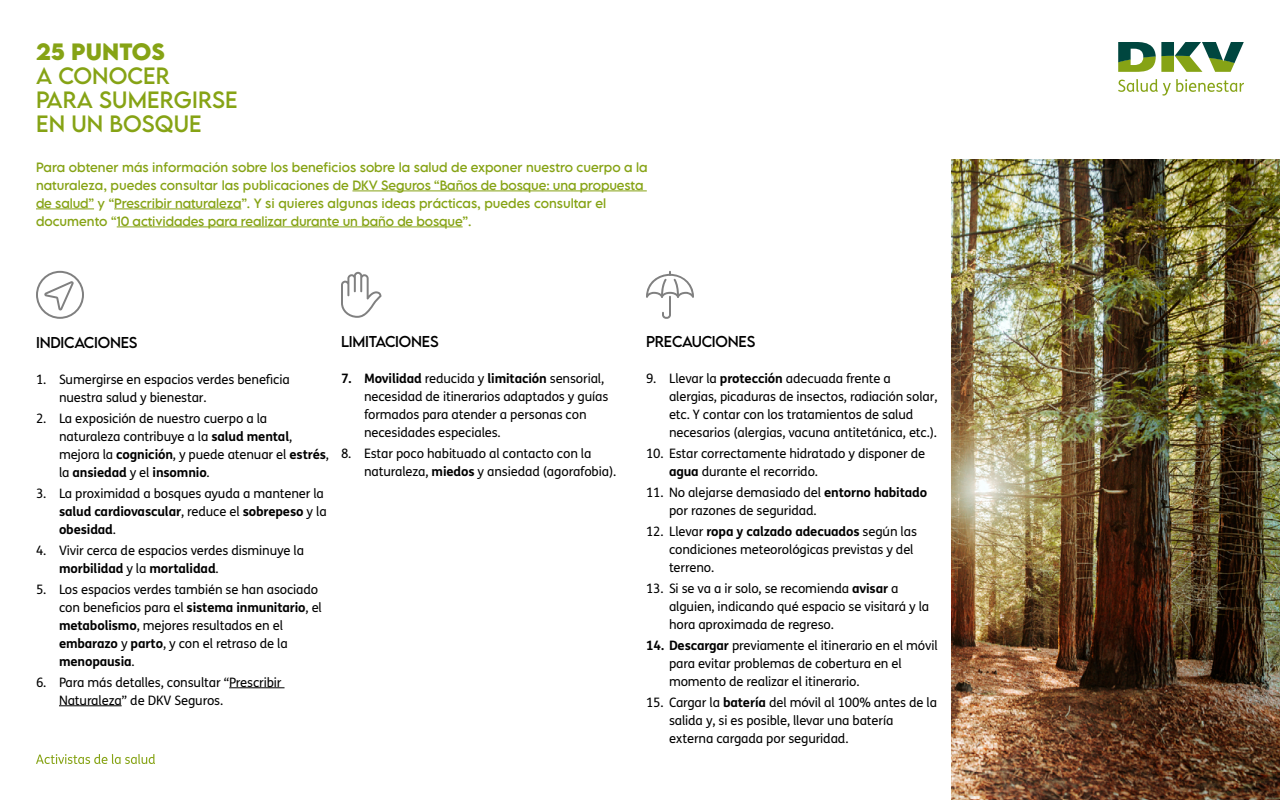
<style>
.page{position:relative;width:1280px;height:800px;background:#fff}
.page>*{position:absolute;margin:0;border:0;box-sizing:border-box;transform-origin:0 0}
.Titolar_01{font:21px/24px "LEMONMILK Pro FTR";letter-spacing:.005em;color:#86a315}
.t1{font:14px "LEMONMILK Pro FTR";letter-spacing:-.015em;color:#000}
.t2{font:13px/18px "FS Me";letter-spacing:-.01em;color:#000}
.t3{font:12px/18px "LEMONMILK Pro FTR";color:#86a315}
.s1{font-weight:700}
</style>
<div class="page">
<svg style="left:1118px;top:42px;width:126px;height:30px"></svg>
<svg style="left:1118px;top:79px;width:126px;height:17px"></svg>
<svg style="left:36px;top:754px;width:119px;height:10px"></svg>
<img style="left:951px;top:159px;width:329px;height:641px">
<hr style="left:352px;top:191px;width:295px;height:1px;background:#86a315">
<hr style="left:36px;top:209px;width:58px;height:1px;background:#86a315">
<hr style="left:114px;top:209px;width:127px;height:1px;background:#86a315">
<hr style="left:117px;top:227px;width:346px;height:1px;background:#86a315">
<hr style="left:229px;top:687px;width:56px;height:1px;background:#000">
<hr style="left:59px;top:705px;width:63px;height:1px;background:#000">
<svg style="left:36px;top:271px;width:48px;height:48px"></svg>
<svg style="left:646px;top:271px;width:48px;height:48px"></svg>
<svg style="left:341px;top:272px;width:40px;height:46px"></svg>
<p class="Titolar_01" style="left:36px;top:40px;width:203px"><span class="s1">25 PUNTOS<br></span>A CONOCER<br>PARA SUMERGIRSE<br>EN UN BOSQUE</p>
<p class="t3" style="left:36px;top:159px;width:613px">Para obtener más información sobre los beneficios sobre la salud de exponer nuestro cuerpo a la naturaleza, puedes consultar las publicaciones de DKV Seguros “Baños de bosque: una propuesta de salud” y “Prescribir naturaleza”. Y si quieres algunas ideas prácticas, puedes consultar el documento “10 actividades para realizar durante un baño de bosque”.</p>
<p class="t1" style="left:36px;top:333px;width:103px">INDICACIONES</p>
<p class="t2" style="left:59px;top:370px;width:232px;text-indent:-23px">1. Sumergirse en espacios verdes beneficia nuestra salud y bienestar.</p>
<p class="t2" style="left:59px;top:409px;width:271px;text-indent:-23px">2. La exposición de nuestro cuerpo a la naturaleza contribuye a la <span class="s1">salud mental</span>, mejora la <span class="s1">cognición</span>, y puede atenuar el <span class="s1">estrés</span>, la <span class="s1">ansiedad</span> y el <span class="s1">insomnio</span>.</p>
<p class="t2" style="left:59px;top:484px;width:269px;text-indent:-23px">3. La proximidad a bosques ayuda a mantener la <span class="s1">salud cardiovascular</span>, reduce el <span class="s1">sobrepeso</span> y la <span class="s1">obesidad</span>.</p>
<p class="t2" style="left:59px;top:541px;width:247px;text-indent:-23px">4. Vivir cerca de espacios verdes disminuye la <span class="s1">morbilidad</span> y la <span class="s1">mortalidad</span>.</p>
<p class="t2" style="left:59px;top:580px;width:264px;text-indent:-23px">5. Los espacios verdes también se han asociado con beneficios para el <span class="s1">sistema inmunitario</span>, el <span class="s1">metabolismo</span>, mejores resultados en el <span class="s1">embarazo</span> y <span class="s1">parto</span>, y con el retraso de la <span class="s1">menopausia</span>.</p>
<p class="t2" style="left:59px;top:673px;width:224px;text-indent:-23px">6. Para más detalles, consultar “Prescribir<br>Naturaleza” de DKV Seguros.</p>
<p class="t1" style="left:341px;top:333px;width:99px">LIMITACIONES</p>
<p class="t2" style="left:364px;top:370px;width:246px;text-indent:-23px"><span class="s1">7. Movilidad</span> reducida y <span class="s1">limitación</span> sensorial, necesidad de itinerarios adaptados y guías formados para atender a personas con necesidades especiales.</p>
<p class="t2" style="left:364px;top:445px;width:254px;text-indent:-23px">8. Estar poco habituado al contacto con la naturaleza, <span class="s1">miedos</span> y ansiedad (agorafobia).</p>
<p class="t1" style="left:646px;top:333px;width:111px">PRECAUCIONES</p>
<p class="t2" style="left:669px;top:370px;width:270px;text-indent:-23px">9. Llevar la <span class="s1">protección</span> adecuada frente a alergias, picaduras de insectos, radiación solar, etc. Y contar con los tratamientos de salud necesarios (alergias, vacuna antitetánica, etc.).</p>
<p class="t2" style="left:669px;top:445px;width:258px;text-indent:-23px">10. Estar correctamente hidratado y disponer de <span class="s1">agua</span> durante el recorrido.</p>
<p class="t2" style="left:669px;top:484px;width:260px;text-indent:-23px">11. No alejarse demasiado del <span class="s1">entorno habitado </span>por razones de seguridad.</p>
<p class="t2" style="left:669px;top:523px;width:250px;text-indent:-23px">12. Llevar <span class="s1">ropa y calzado adecuados</span> según las condiciones meteorológicas previstas y del terreno.</p>
<p class="t2" style="left:669px;top:580px;width:262px;text-indent:-23px">13. Si se va a ir solo, se recomienda <span class="s1">avisar</span> a alguien, indicando qué espacio se visitará y la hora aproximada de regreso.</p>
<p class="t2" style="left:669px;top:637px;width:270px;text-indent:-23px"><span class="s1">14. Descargar</span> previamente el itinerario en el móvil para evitar problemas de cobertura en el momento de realizar el itinerario.</p>
<p class="t2" style="left:669px;top:694px;width:270px;text-indent:-23px">15. Cargar la <span class="s1">batería</span> del móvil al 100% antes de la salida y, si es posible, llevar una batería externa cargada por seguridad.</p>
</div>
